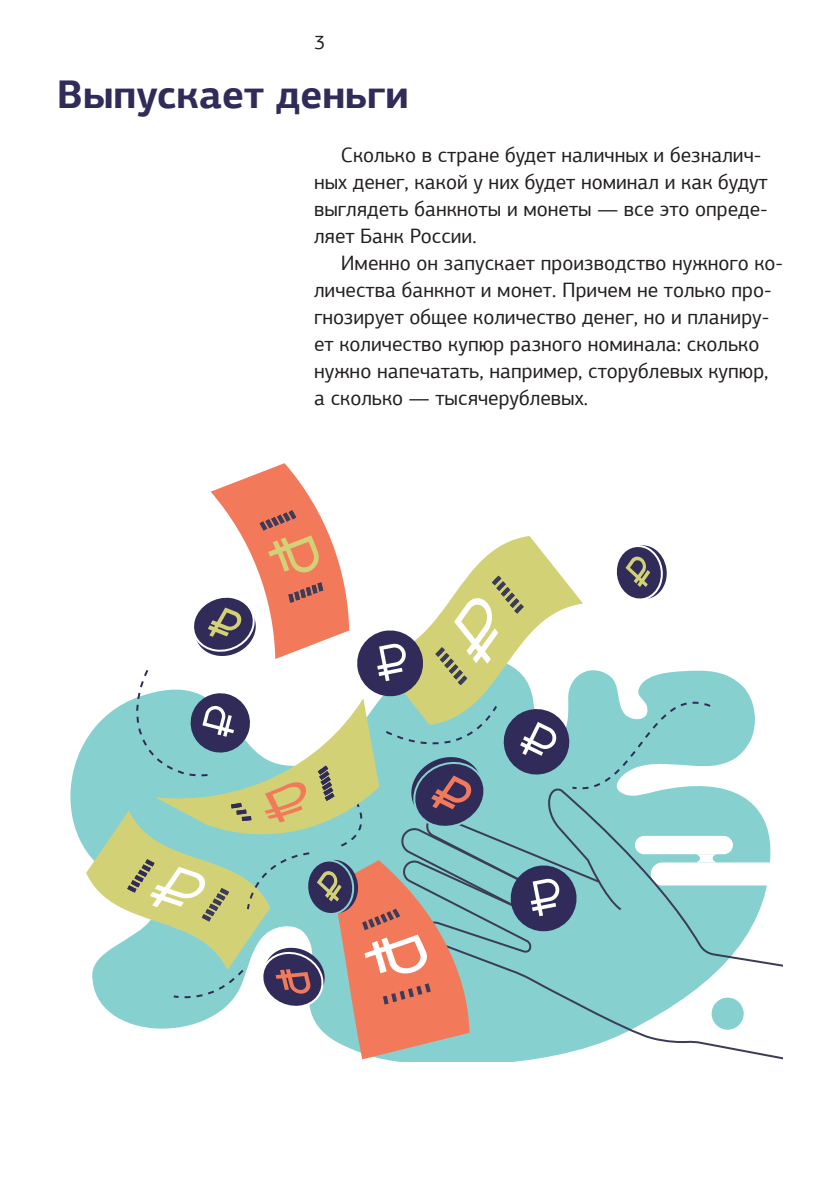
<style>
.page{position:relative;width:840px;height:1191px;background:#fff}
.page>*{position:absolute;margin:0;border:0;box-sizing:border-box;transform-origin:0 0}
.t1{font:700 40px "PF Agora Sans Pro";color:#302b58}
.t2{font:20.8px/27px "PF Agora Sans Pro";color:#231f20}
.t3{font:20px "PF Agora Sans Pro";color:#231f20}
</style>
<div class="page">
<svg style="left:70px;top:740px;width:331px;height:321px"></svg>
<svg style="left:86px;top:463px;width:696px;height:596px"></svg>
<p class="t3" style="left:314px;top:30px;width:13px">3</p>
<h1 class="t1" style="left:57px;top:69px;width:353px">Выпускает деньги</h1>
<p class="t2" style="left:314px;top:141px;width:455px;text-indent:27px">Сколько в стране будет наличных и безналич&shy;ных денег, какой у них будет номинал и как будут выглядеть банкноты и монеты — все это опреде&shy;ляет Банк России.</p>
<p class="t2" style="left:314px;top:249px;width:470px;text-indent:27px">Именно он запускает производство нужного ко&shy;личества банкнот и монет. Причем не только про&shy;гнозирует общее количество денег, но и планиру&shy;ет количество купюр разного номинала: сколько нужно напечатать, например, сторублевых купюр, а сколько — тысячерублевых.</p>
</div>
